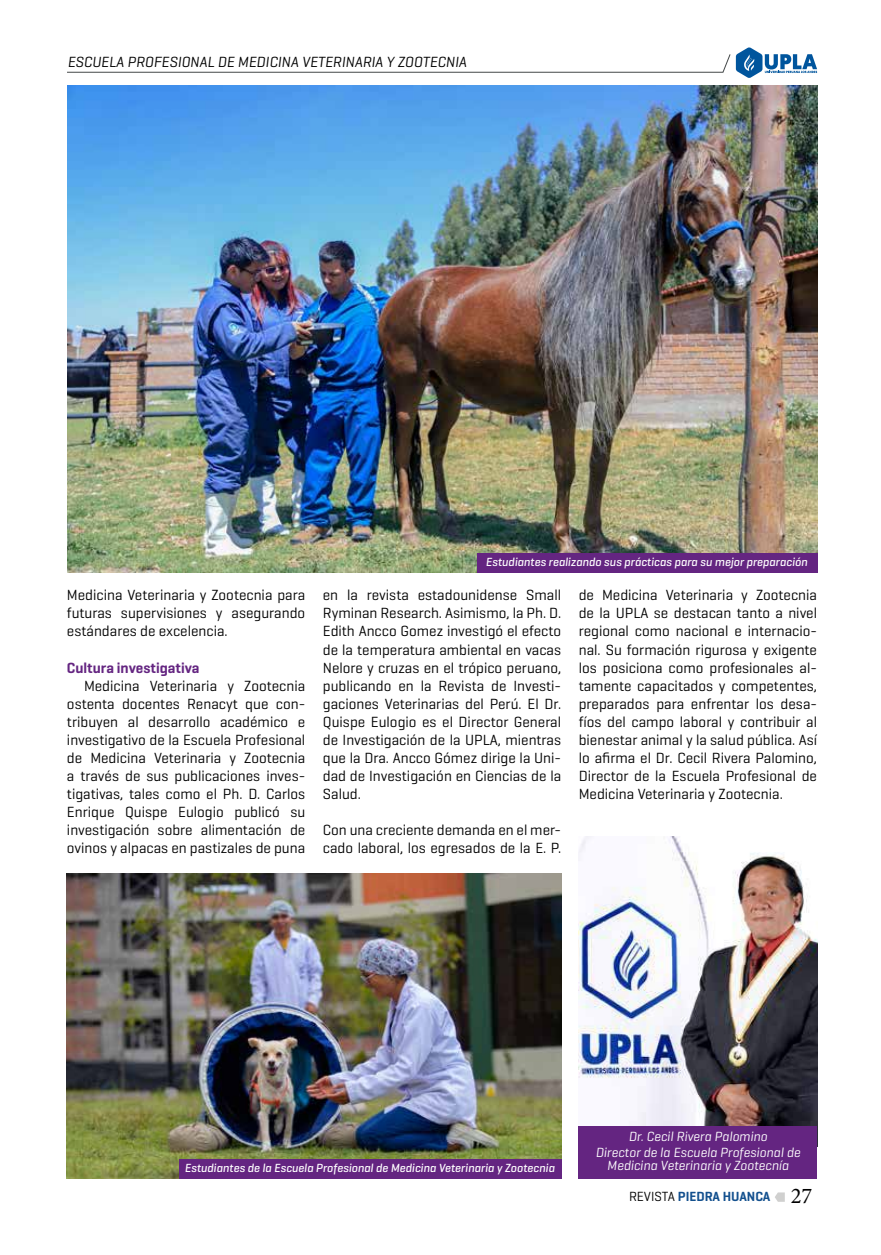
<style>
.page{position:relative;width:881px;height:1255px;background:#fff}
.page>*{position:absolute;margin:0;border:0;box-sizing:border-box;transform-origin:0 0}
.t1{font:15px/18px "Geogrotesque Cyr";color:#000;text-align:justify}
.t2{font:italic 15px "Geogrotesque Cyr";color:#000}
.t3{font:600 15px "Geogrotesque Cyr";color:#642581}
.t4{font:italic 13.5px/15.6px "Geogrotesque Cyr";color:#fff;text-align:center}
.t5{font:600 13.5px "Geogrotesque Cyr";color:#13508e}
.t6{font:italic 500 12px "Geogrotesque Cyr";color:#fff}
.s1{font-weight:400;color:#000}
.s2{font-family:"Minion Pro";font-weight:400;font-size:22.5px;color:#000}
</style>
<div class="page">
<svg style="left:67px;top:47px;width:749px;height:31px"></svg>
<svg style="left:775px;top:1192px;width:9px;height:9px"></svg>
<img style="left:67px;top:85px;width:749px;height:487px">
<div style="left:477px;top:552px;width:339px;height:20px;background:#642581"></div>
<img style="left:578px;top:836px;width:238px;height:289px">
<div style="left:578px;top:1125px;width:238px;height:53px;background:#642581"></div>
<img style="left:67px;top:873px;width:494px;height:305px">
<div style="left:179px;top:1158px;width:382px;height:20px;background:#642581"></div>
<p class="t2" style="left:68px;top:52px;width:400px">ESCUELA PROFESIONAL DE MEDICINA VETERINARIA Y ZOOTECNIA</p>
<p class="t6" style="left:486px;top:554px;width:323px">Estudiantes realizando sus prácticas para su mejor preparación</p>
<p class="t1" style="left:67px;top:586px;width:240px">Medicina Veterinaria y Zootecnia para futuras supervisiones y asegurando estándares de excelencia.</p>
<p class="t3" style="left:67px;top:658px;width:134px">Cultura investigativa</p>
<p class="t1" style="left:67px;top:676px;width:240px;text-indent:17px">Medicina Veterinaria y Zootecnia ostenta docentes Renacyt que con&shy;tribuyen al desarrollo académico e investigativo de la Escuela Profesional de Medicina Veterinaria y Zootecnia a través de sus publicaciones inves&shy;tigativas, tales como el Ph. D. Carlos Enrique Quispe Eulogio publicó su investigación sobre alimentación de ovinos y alpacas en pastizales de puna</p>
<p class="t1" style="left:323px;top:586px;width:240px">en la revista estadounidense Small Ryminan Research. Asimismo, la Ph. D.<br>Edith Ancco Gomez investigó el efecto de la temperatura ambiental en vacas Nelore y cruzas en el trópico peruano, publicando en la Revista de Investi&shy;gaciones Veterinarias del Perú. El Dr.<br>Quispe Eulogio es el Director General de Investigación de la UPLA, mientras que la Dra. Ancco Gómez dirige la Uni&shy;dad de Investigación en Ciencias de la Salud.</p>
<p class="t1" style="left:323px;top:820px;width:240px">Con una creciente demanda en el mer&shy;cado laboral, los egresados de la E. P.</p>
<p class="t1" style="left:578px;top:586px;width:240px">de Medicina Veterinaria y Zootecnia de la UPLA se destacan tanto a nivel regional como nacional e internacio&shy;nal. Su formación rigurosa y exigente los posiciona como profesionales al&shy;tamente capacitados y competentes, preparados para enfrentar los desa&shy;fíos del campo laboral y contribuir al bienestar animal y la salud pública. Así lo afirma el Dr. Cecil Rivera Palomino, Director de la Escuela Profesional de Medicina Veterinaria y Zootecnia.</p>
<p class="t4" style="left:596px;top:1128px;width:206px">Dr. Cecil Rivera Palomino<br>Director de la Escuela Profesional de</p>
<p class="t6" style="left:185px;top:1160px;width:371px">Estudiantes de la Escuela Profesional de Medicina Veterinaria y Zootecnia</p>
<p class="t4" style="left:607px;top:1157px;width:183px">Medicina Veterinaria y Zootecnía</p>
<p class="t5" style="left:628px;top:1187px;width:185px"><span class="s1">REVISTA</span> PIEDRA HUANCA <span class="s2">27</span></p>
</div>
